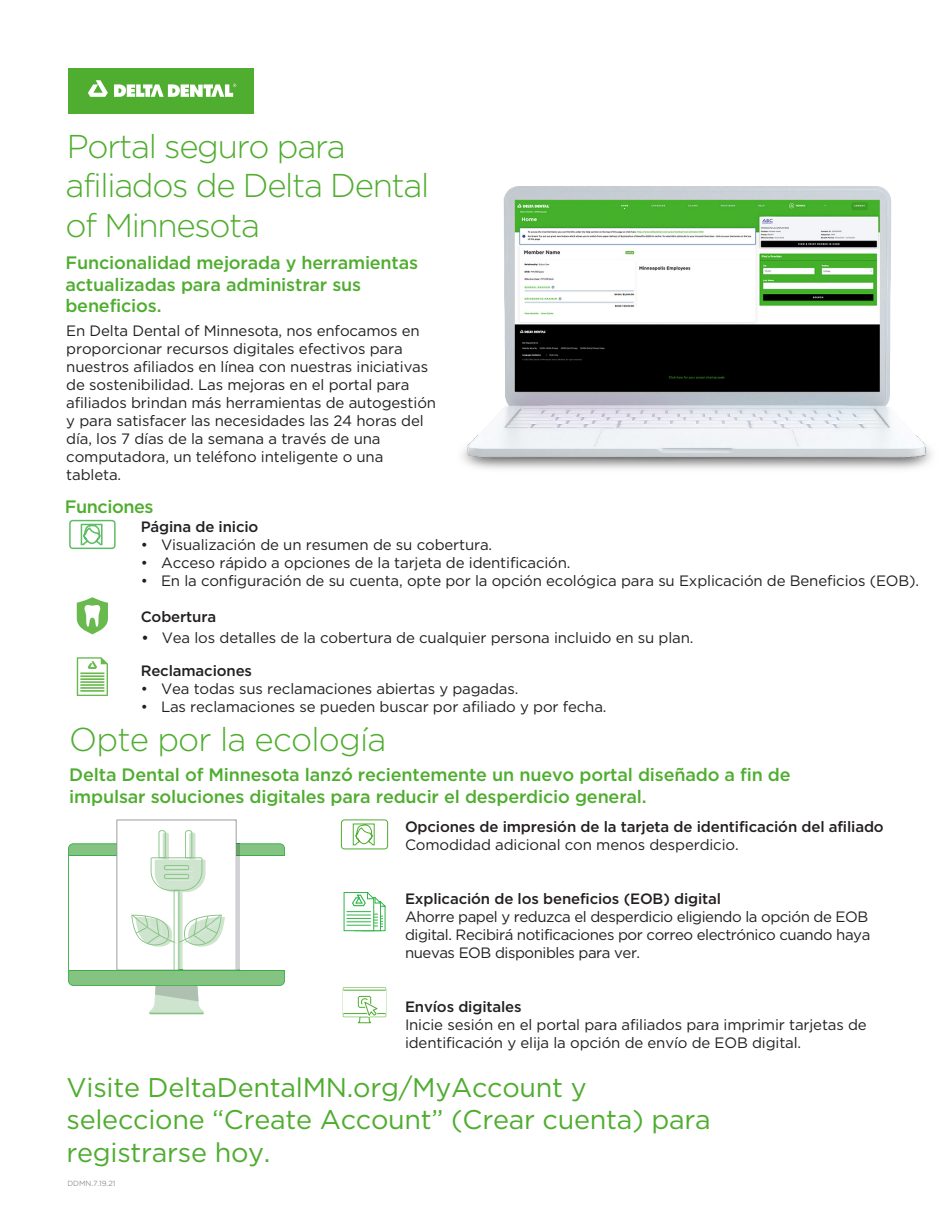
<style>
.page{position:relative;width:945px;height:1215px;background:#fff}
.page>*{position:absolute;margin:0;border:0;box-sizing:border-box;transform-origin:0 0}
.t1{font:300 33px/39.9px "Gotham";letter-spacing:-.04em;color:#4fad2f}
.t2{font:27px/32.4px "Gotham";letter-spacing:-.01em;color:#4fad2f}
.t3{font:500 18px/21.6px "Gotham";letter-spacing:-.01em;color:#4fad2f}
.t4{font:15px/18px "Gotham";letter-spacing:-.01em;color:#231f20}
.t5{font:15px/18px "Gotham";letter-spacing:-.03em;color:#231f20}
.t6{font:500 15px/17.9px "Gotham";letter-spacing:-.01em;color:#231f20}
.t7{font:7.5px "Gotham";letter-spacing:-.01em;color:#939598}
.s1{font-weight:500}
.s2{font-weight:400}
</style>
<div class="page">
<img style="left:462px;top:186px;width:470px;height:283px">
<div style="left:68px;top:68px;width:185px;height:45px;background:#4fad2f"></div>
<svg style="left:88px;top:80px;width:20px;height:17px"></svg>
<svg style="left:114px;top:84px;width:122px;height:13px"></svg>
<svg style="left:69px;top:519px;width:47px;height:31px"></svg>
<svg style="left:77px;top:657px;width:31px;height:39px"></svg>
<svg style="left:77px;top:597px;width:31px;height:37px"></svg>
<svg style="left:68px;top:820px;width:217px;height:194px"></svg>
<svg style="left:341px;top:819px;width:47px;height:31px"></svg>
<svg style="left:343px;top:892px;width:43px;height:39px"></svg>
<svg style="left:343px;top:987px;width:43px;height:37px"></svg>
<p class="t1" style="left:65px;top:125px;width:365px">Portal seguro para afiliados de Delta Dental of Minnesota</p>
<p class="t3" style="left:65px;top:252px;width:354px">Funcionalidad mejorada y herramientas actualizadas para administrar sus beneficios.</p>
<p class="t4" style="left:66px;top:321px;width:371px">En Delta Dental of Minnesota, nos enfocamos en proporcionar recursos digitales efectivos para nuestros afiliados en línea con nuestras iniciativas de sostenibilidad. Las mejoras en el portal para afiliados brindan más herramientas de autogestión y para satisfacer las necesidades las 24 horas del día, los 7 días de la semana a través de una computadora, un teléfono inteligente o una tableta.</p>
<p class="t3" style="left:65px;top:496px;width:90px">Funciones</p>
<p class="t6" style="left:141px;top:518px;width:119px">Página de inicio</p>
<p class="t4" style="left:141px;top:535px;width:353px">• Visualización de un resumen de su cobertura.</p>
<p class="t4" style="left:141px;top:553px;width:431px">• Acceso rápido a opciones de la tarjeta de identificación.</p>
<p class="t4" style="left:141px;top:571px;width:780px">• En la configuración de su cuenta, opte por la opción ecológica para su Explicación de Beneficios (EOB).</p>
<p class="t6" style="left:141px;top:608px;width:77px">Cobertura</p>
<p class="t4" style="left:142px;top:629px;width:553px"><span class="s1">•</span> Vea los detalles de la cobertura de cualquier persona incluido en su plan.</p>
<p class="t6" style="left:141px;top:662px;width:113px">Reclamaciones</p>
<p class="t4" style="left:141px;top:679px;width:379px">• Vea todas sus reclamaciones abiertas y pagadas.</p>
<p class="t4" style="left:141px;top:697px;width:467px">• Las reclamaciones se pueden buscar por afiliado y por fecha.</p>
<p class="t1" style="left:69px;top:719px;width:319px">Opte por la ecología</p>
<p class="t3" style="left:69px;top:764px;width:723px">Delta Dental of Minnesota lanzó recientemente un nuevo portal diseñado a fin de impulsar soluciones digitales para reducir el desperdicio general.</p>
<p class="t6" style="left:405px;top:817px;width:480px">Opciones de impresión de la tarjeta de identificación del afiliado<br><span class="s2">Comodidad adicional con menos desperdicio.</span></p>
<p class="t5" style="left:405px;top:889px;width:467px"><span class="s1">Explicación de los beneficios (EOB) digital<br></span>Ahorre papel y reduzca el desperdicio eligiendo la opción de EOB digital. Recibirá notificaciones por correo electrónico cuando haya nuevas EOB disponibles para ver.</p>
<p class="t4" style="left:405px;top:997px;width:463px"><span class="s1">Envíos digitales<br></span>Inicie sesión en el portal para afiliados para imprimir tarjetas de identificación y elija la opción de envío de EOB digital.</p>
<p class="t2" style="left:67px;top:1070px;width:646px">Visite DeltaDentalMN.org/MyAccount y seleccione “Create Account” (Crear cuenta) para registrarse hoy.</p>
<p class="t7" style="left:68px;top:1179px;width:50px">DDMN.7.19.21</p>
</div>
